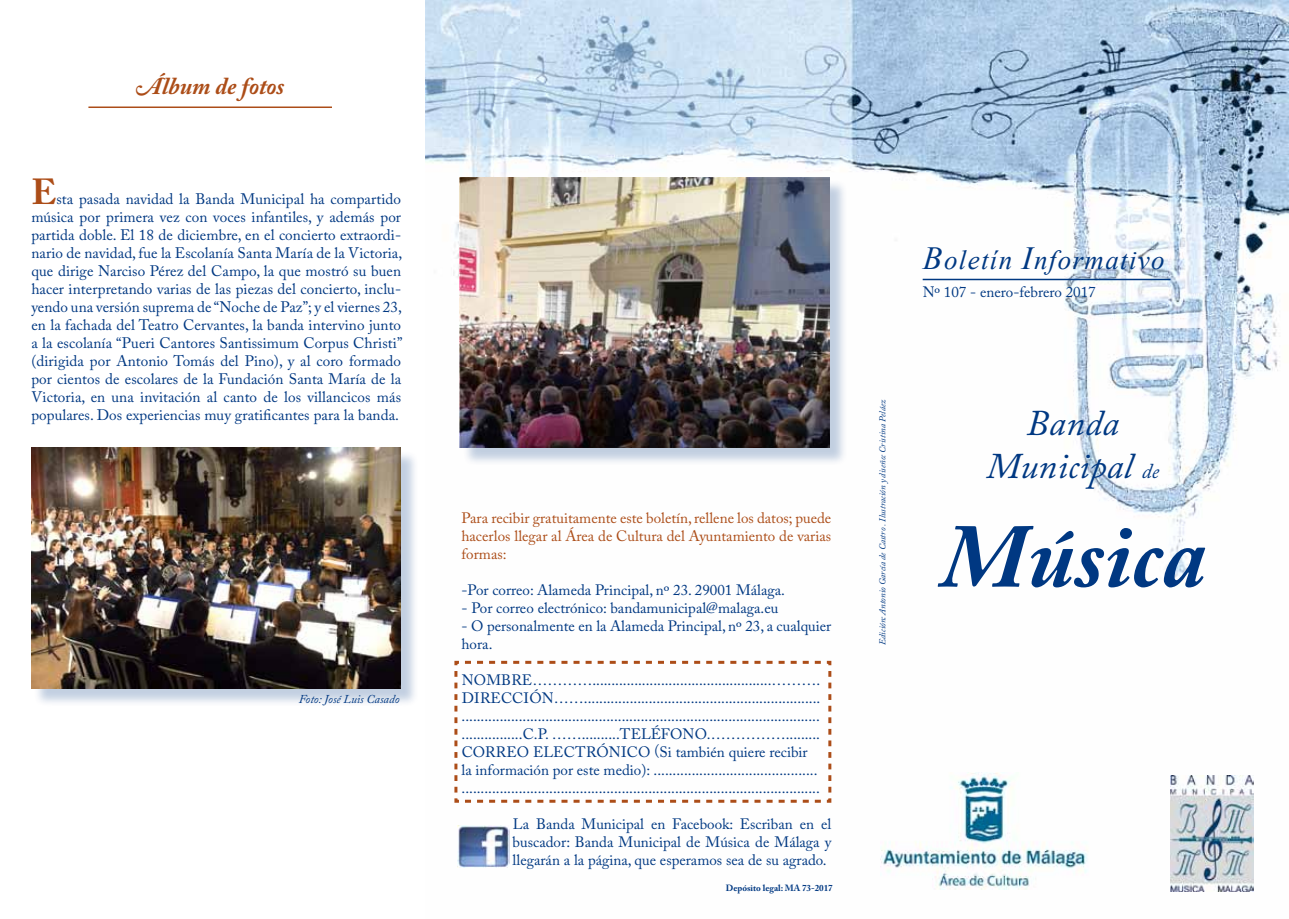
<style>
.page{position:relative;width:1289px;height:919px;background:#fff}
.page>*{position:absolute;margin:0;border:0;box-sizing:border-box;transform-origin:0 0}
.t1{font:italic 700 90px "Adobe Caslon Pro";letter-spacing:.005em;color:#003882}
.t2{font:italic 36px/43.2px "Adobe Caslon Pro";letter-spacing:.01em;color:#003882;text-align:center}
.t3{font:700 36px "Adobe Caslon Pro";color:#ac4d18}
.t4{font:italic 27px "Times New Roman";letter-spacing:.05em;color:#003882}
.t5{font:italic 700 24px "Adobe Caslon Pro";color:#ac4d18}
.t6{font:15.15px/18px "Adobe Caslon Pro";letter-spacing:.005em;color:#003882;text-align:justify}
.t7{font:15px/18px "Adobe Caslon Pro";color:#003882}
.t8{font:15px/18px "Adobe Caslon Pro";color:#ac4d18;text-align:justify}
.t9{font:italic 12px "Adobe Caslon Pro";color:#003882}
.t10{font:italic 9px "Adobe Caslon Pro";color:#003882}
.t11{font:700 9px "Adobe Caslon Pro";color:#003882}
.s1{font-size:32.25px}
.s2{font-size:21px}
</style>
<div class="page">
<img style="left:425px;top:0;width:863px;height:892px">
<hr style="left:922px;top:279px;width:248px;height:1px;background:#003882">
<img style="left:881px;top:772px;width:213px;height:117px">
<img style="left:1170px;top:775px;width:83px;height:116px">
<svg style="left:453px;top:659px;width:379px;height:145px"></svg>
<img style="left:457px;top:825px;width:53px;height:42px">
<hr style="left:88px;top:106px;width:244px;height:2px;background:#ac4d18">
<div style="left:33px;top:450px;width:386px;height:256px;background:#003882;opacity:.24"></div>
<img style="left:31px;top:448px;width:370px;height:240px">
<div style="left:462px;top:179px;width:386px;height:287px;background:#003882;opacity:.24"></div>
<img style="left:460px;top:177px;width:369px;height:271px">
<h3 class="t5" style="left:136px;top:72px;width:150px">Álbum de fotos</h3>
<h2 class="t3" style="left:31px;top:170px;width:27px">E</h2>
<p class="t6" style="left:31px;top:189px;width:373px;text-indent:25px">sta pasada navidad la Banda Municipal ha compartido música por primera vez con voces infantiles, y además por partida doble. El 18 de diciembre, en el concierto extraordi&shy;nario de navidad, fue la Escolanía Santa María de la Victoria, que dirige Narciso Pérez del Campo, la que mostró su buen hacer interpretando varias de las piezas del concierto, inclu&shy;yendo una versión suprema de “Noche de Paz”; y el viernes 23, en la fachada del Teatro Cervantes, la banda intervino junto a la escolanía “Pueri Cantores Santissimum Corpus Christi” (dirigida por Antonio Tomás del Pino), y al coro formado por cientos de escolares de la Fundación Santa María de la Victoria, en una invitación al canto de los villancicos más populares. Dos experiencias muy gratificantes para la banda.</p>
<p class="t9" style="left:299px;top:691px;width:102px">Foto: José Luis Casado</p>
<p class="t8" style="left:461px;top:508px;width:371px">Para recibir gratuitamente este boletín, rellene los datos; puede hacerlos llegar al Área de Cultura del Ayuntamiento de varias formas:</p>
<p class="t7" style="left:461px;top:580px;width:325px">-Por correo: Alameda Principal, nº 23. 29001 Málaga.</p>
<p class="t7" style="left:461px;top:598px;width:318px">- Por correo electrónico: bandamunicipal@malaga.eu</p>
<p class="t7" style="left:461px;top:616px;width:371px">- O personalmente en la Alameda Principal, nº 23, a cualquier hora.</p>
<p class="t7" style="left:461px;top:670px;width:360px;text-align:justify">Nombre…………...............................................……….<br>Dirección…….............................................................. .............................................................................................. ................C.p. ……..........Teléfono</p>
<p class="t7" style="left:707px;top:724px;width:115px">.…………….........</p>
<p class="t7" style="left:461px;top:742px;width:35px">CORRE</p>
<p class="t7" style="left:517px;top:742px;width:28px">O ELE</p>
<p class="t7" style="left:461px;top:742px;width:360px;text-indent:102px">CTRÓNICO (Si también quiere recibir la información por este medio): ........................................... ..............................................................................................</p>
<p class="t7" style="left:512px;top:814px;width:320px;text-align:justify">La Banda Municipal en Facebook: Escriban en el buscador: Banda Municipal de Música de Málaga y llegarán a la página, que esperamos sea de su agrado.</p>
<p class="t11" style="left:726px;top:882px;width:108px">Depósito legal: MA 73-2017</p>
<h3 class="t4" style="left:922px;top:241px;width:244px"><span class="s1">B</span>oletín <span class="s1">I</span>nformativo</h3>
<p class="t7" style="left:922px;top:283px;width:174px">Nº 107 - enero-febrero 2017</p>
<p class="t10" style="left:877px;top:645px;width:247px;rotate:-90deg">Edición: Antonio García de Castro . Ilustración y diseño: Cristina Peláez</p>
<h2 class="t2" style="left:986px;top:401px;width:174px">Banda<br>Municipal <span class="s2">de</span></h2>
<h1 class="t1" style="left:940px;top:502px;width:267px">Música</h1>
</div>
